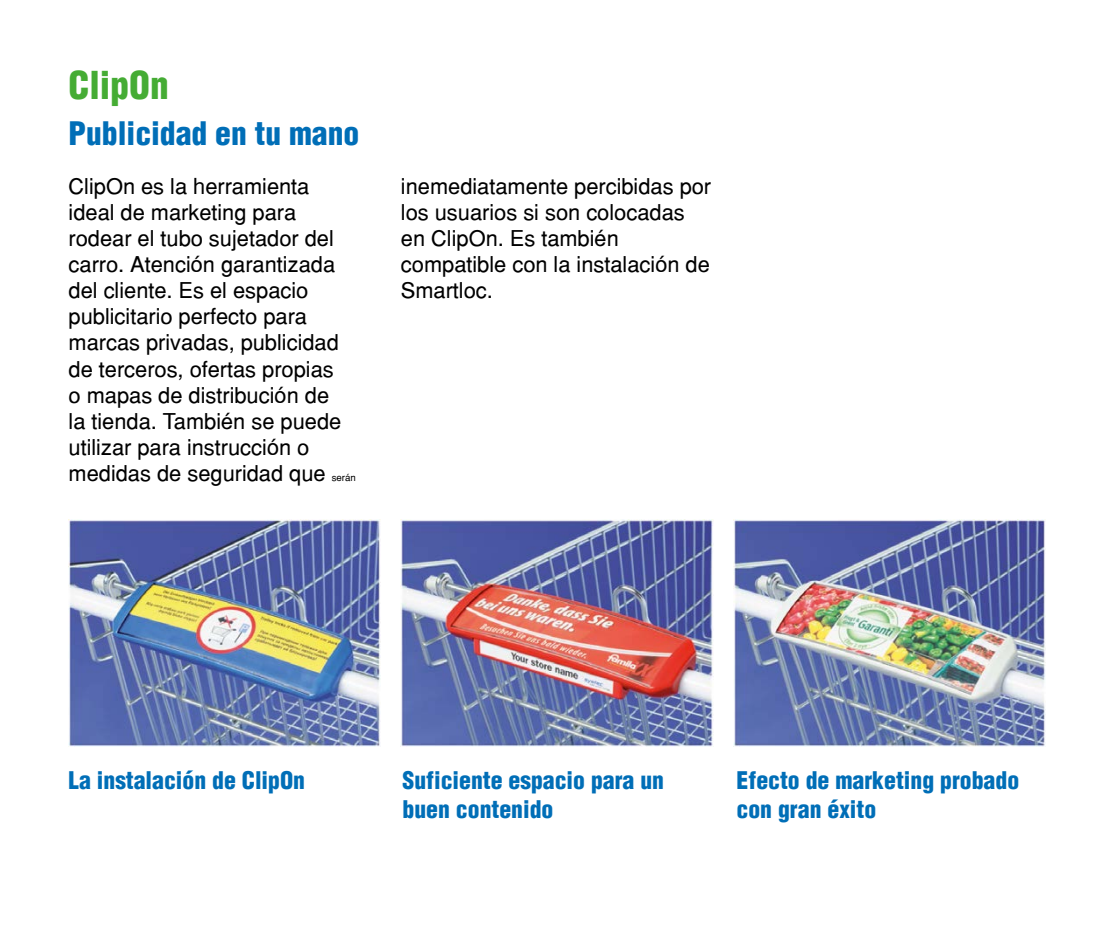
<style>
.page{position:relative;width:1120px;height:952px;background:#fff}
.page>*{position:absolute;margin:0;border:0;box-sizing:border-box;transform-origin:0 0}
.t1{font:900 condensed 37.54px "Helvetica";color:#45ac34}
.t2{font:900 condensed 31.59px "Helvetica";color:#006eb7}
.t3{font:900 condensed 23.71px/28.4px "Helvetica";color:#006eb7}
.t4{font:21.79px/26.1px "Helvetica";color:#000}
.t5{font:9.62px "Helvetica";color:#000}
</style>
<div class="page">
<img style="left:69px;top:519px;width:312px;height:228px">
<img style="left:401px;top:519px;width:312px;height:228px">
<img style="left:733px;top:519px;width:312px;height:228px">
<h1 class="t1" style="left:69px;top:62px;width:102px">ClipOn</h1>
<h2 class="t2" style="left:69px;top:114px;width:292px">Publicidad en tu mano</h2>
<p class="t4" style="left:69px;top:173px;width:274px">ClipOn es la herramienta ideal de marketing para rodear el tubo sujetador del carro. Atención garantizada del cliente. Es el espacio publicitario perfecto para marcas privadas, publicidad de terceros, ofertas propias o mapas de distribución de la tienda. También se puede utilizar para instrucción o medidas de seguridad que</p>
<p class="t5" style="left:332px;top:472px;width:26px">serán</p>
<p class="t4" style="left:401px;top:173px;width:312px">inemediatamente percibidas por los usuarios si son colocadas en ClipOn. Es también compatible con la instalación de<br>Smartloc.</p>
<p class="t3" style="left:69px;top:766px;width:238px">La instalación de ClipOn</p>
<p class="t3" style="left:403px;top:766px;width:263px">Suficiente espacio para un buen contenido</p>
<p class="t3" style="left:737px;top:766px;width:284px">Efecto de marketing probado con gran éxito</p>
</div>
